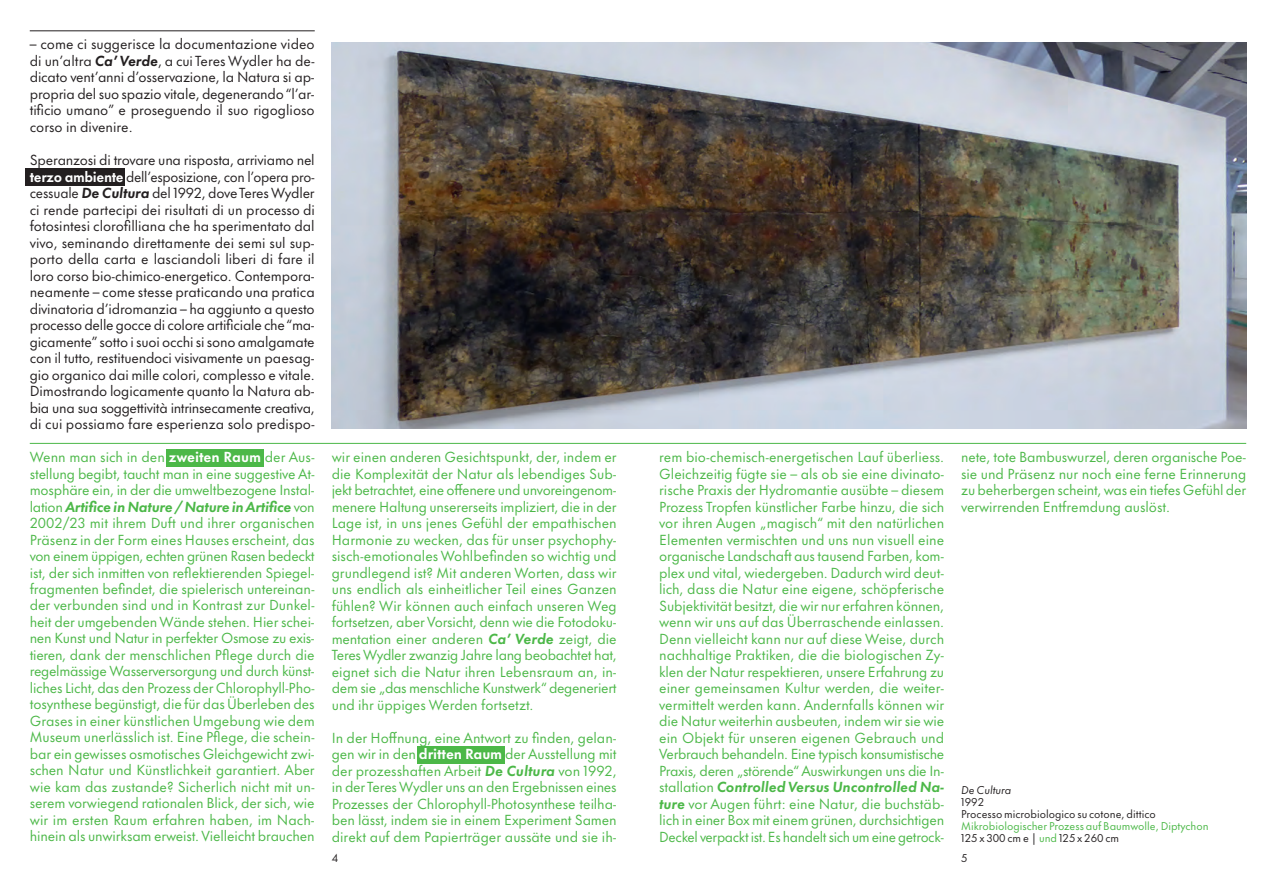
<style>
.page{position:relative;width:1276px;height:893px;background:#fff}
.page>*{position:absolute;margin:0;border:0;box-sizing:border-box;transform-origin:0 0}
.t1{font:13.5px/16.5px "Futura Now Text";letter-spacing:-.01em;color:#4cb848;text-align:justify}
.t2{font:13.5px/16.5px "Futura Now Text";color:#231f20;text-align:justify}
.t3{font:10.5px/12px "Futura Now Text";color:#4cb848}
.t4{font:10.5px/12px "Futura Now Text";color:#231f20}
.t5{font:italic 10.5px "Futura Now Text";color:#231f20}
.s1{font-weight:700;font-style:italic}
.s2{font-weight:700;color:#fff}
.s3{color:#231f20}
</style>
<div class="page">
<div style="left:166px;top:449px;width:98px;height:17px;background:#4cb848"></div>
<div style="left:26px;top:169px;width:99px;height:17px;background:#231f20"></div>
<div style="left:417px;top:746px;width:87px;height:17px;background:#4cb848"></div>
<hr style="left:30px;top:443px;width:1216px;height:1px;background:#4cb848">
<hr style="left:30px;top:31px;width:285px;height:1px;background:#231f20">
<img style="left:332px;top:43px;width:914px;height:386px">
<p class="t2" style="left:30px;top:35px;width:286px">– come ci suggerisce la documentazione video di un’altra <span class="s1">Ca’ Verde</span>, a cui Teres Wydler ha de&shy;dicato vent’anni d’osservazione, la Natura si ap&shy;propria del suo spazio vitale, degenerando “l’ar&shy;tificio umano” e proseguendo il suo rigoglioso corso in divenire.</p>
<p class="t2" style="left:30px;top:151px;width:286px">Speranzosi di trovare una risposta, arriviamo nel <span class="s2">terzo ambiente</span> dell’esposizione, con l’opera pro&shy;cessuale <span class="s1">De Cultura</span> del 1992, dove Teres Wydler ci rende partecipi dei risultati di un processo di fotosintesi clorofilliana che ha sperimentato dal vivo, seminando direttamente dei semi sul sup&shy;porto della carta e lasciandoli liberi di fare il loro corso bio-chimico-energetico. Contempora&shy;neamente – come stesse praticando una pratica divinatoria d’idromanzia – ha aggiunto a questo processo delle gocce di colore artificiale che “ma&shy;gicamente” sotto i suoi occhi si sono amalgamate con il tutto, restituendoci visivamente un paesag&shy;gio organico dai mille colori, complesso e vitale.<br>Dimostrando logicamente quanto la Natura ab&shy;bia una sua soggettività intrinsecamente creativa, di cui possiamo fare esperienza solo predispo-</p>
<p class="t1" style="left:30px;top:448px;width:286px">Wenn man sich in den <span class="s2">zweiten Raum</span> der Aus&shy;stellung begibt, taucht man in eine suggestive At&shy;mosphäre ein, in der die umweltbezogene Instal&shy;lation <span class="s1">Artifice in Nature / Nature in Artifice</span> von 2002/23 mit ihrem Duft und ihrer organischen Präsenz in der Form eines Hauses erscheint, das von einem üppigen, echten grünen Rasen bedeckt ist, der sich inmitten von reflektierenden Spiegel&shy;fragmenten befindet, die spielerisch untereinan&shy;der verbunden sind und in Kontrast zur Dunkel&shy;heit der umgebenden Wände stehen. Hier schei&shy;nen Kunst und Natur in perfekter Osmose zu exis&shy;tieren, dank der menschlichen Pflege durch die regelmässige Wasserversorgung und durch künst&shy;liches Licht, das den Prozess der Chlorophyll-Pho&shy;tosynthese begünstigt, die für das Überleben des Grases in einer künstlichen Umgebung wie dem Museum unerlässlich ist. Eine Pflege, die schein&shy;bar ein gewisses osmotisches Gleichgewicht zwi&shy;schen Natur und Künstlichkeit garantiert. Aber wie kam das zustande? Sicherlich nicht mit un&shy;serem vorwiegend rationalen Blick, der sich, wie wir im ersten Raum erfahren haben, im Nach&shy;hinein als unwirksam erweist. Vielleicht brauchen</p>
<p class="t1" style="left:332px;top:448px;width:286px">wir einen anderen Gesichtspunkt, der, indem er die Komplexität der Natur als lebendiges Sub&shy;jekt betrachtet, eine offenere und unvoreingenom&shy;menere Haltung unsererseits impliziert, die in der Lage ist, in uns jenes Gefühl der empathischen Harmonie zu wecken, das für unser psychophy&shy;sisch-emotionales Wohlbefinden so wichtig und grundlegend ist? Mit anderen Worten, dass wir uns endlich als einheitlicher Teil eines Ganzen fühlen? Wir können auch einfach unseren Weg fortsetzen, aber Vorsicht, denn wie die Fotodoku&shy;mentation einer anderen <span class="s1">Ca’ Verde</span> zeigt, die Teres Wydler zwanzig Jahre lang beobachtet hat, eignet sich die Natur ihren Lebensraum an, in&shy;dem sie „das menschliche Kunstwerk“ degeneriert und ihr üppiges Werden fortsetzt.</p>
<p class="t1" style="left:332px;top:728px;width:286px">In der Hoffnung, eine Antwort zu finden, gelan&shy;gen wir in den <span class="s2">dritten Raum</span> der Ausstellung mit der prozesshaften Arbeit <span class="s1">De Cultura</span> von 1992, in der Teres Wydler uns an den Ergebnissen eines Prozesses der Chlorophyll-Photosynthese teilha&shy;ben lässt, indem sie in einem Experiment Samen direkt auf dem Papierträger aussäte und sie ih-</p>
<p class="t1" style="left:659px;top:448px;width:286px">rem bio-chemisch-energetischen Lauf überliess.<br>Gleichzeitig fügte sie – als ob sie eine divinato&shy;rische Praxis der Hydromantie ausübte – diesem Prozess Tropfen künstlicher Farbe hinzu, die sich vor ihren Augen „magisch“ mit den natürlichen Elementen vermischten und uns nun visuell eine organische Landschaft aus tausend Farben, kom&shy;plex und vital, wiedergeben. Dadurch wird deut&shy;lich, dass die Natur eine eigene, schöpferische Subjektivität besitzt, die wir nur erfahren können, wenn wir uns auf das Überraschende einlassen.<br>Denn vielleicht kann nur auf diese Weise, durch nachhaltige Praktiken, die die biologischen Zy&shy;klen der Natur respektieren, unsere Erfahrung zu einer gemeinsamen Kultur werden, die weiter&shy;vermittelt werden kann. Andernfalls können wir die Natur weiterhin ausbeuten, indem wir sie wie ein Objekt für unseren eigenen Gebrauch und Verbrauch behandeln. Eine typisch konsumistische Praxis, deren „störende“ Auswirkungen uns die In&shy;stallation <span class="s1">Controlled Versus Uncontrolled Na&shy;ture</span> vor Augen führt: eine Natur, die buchstäb&shy;lich in einer Box mit einem grünen, durchsichtigen Deckel verpackt ist. Es handelt sich um eine getrock-</p>
<p class="t1" style="left:961px;top:448px;width:286px">nete, tote Bambuswurzel, deren organische Poe&shy;sie und Präsenz nur noch eine ferne Erinnerung zu beherbergen scheint, was ein tiefes Gefühl der verwirrenden Entfremdung auslöst.</p>
<p class="t5" style="left:961px;top:781px;width:52px">De Cultura</p>
<p class="t4" style="left:961px;top:795px;width:196px">1992<br>Processo microbiologico su cotone, dittico</p>
<p class="t3" style="left:961px;top:819px;width:249px">Mikrobiologischer Prozess auf Baumwolle, Diptychon<br><span class="s3">125 x 300 cm e |</span> und <span class="s3">125 x 260 cm</span></p>
<p class="t4" style="left:332px;top:851px;width:8px">4</p>
<p class="t4" style="left:961px;top:852px;width:8px">5</p>
</div>
